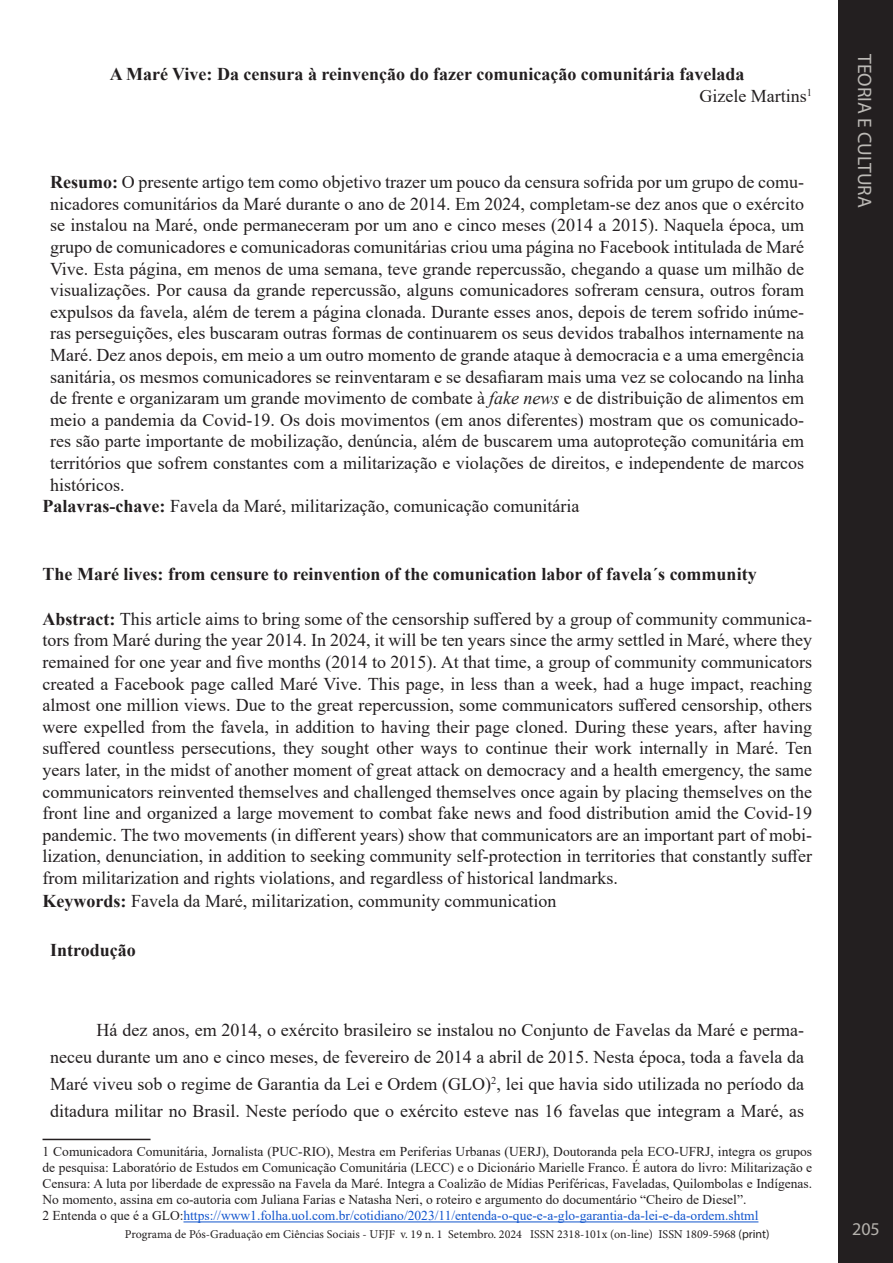
<style>
.page{position:relative;width:893px;height:1263px;background:#fff}
.page>*{position:absolute;margin:0;border:0;box-sizing:border-box;transform-origin:0 0}
.t1{font:19.5px "Myriad Pro";color:#bcbab6}
.t2{font:18px/21.6px "Times New Roman";color:#231f20;text-align:justify}
.Heading_1{font:700 18px "Times New Roman";color:#231f20}
.Heading_2{font:700 18px "Times New Roman";color:#231f20}
.t3{font:18px "Myriad Pro";color:#b5b2ad}
.t4{font:13.5px/16.2px "Times New Roman";color:#231f20;text-align:justify}
.t5{font:13.5px "Times New Roman";color:#1154cc}
.t6{font:12px "Minion Pro";color:#231f20}
.s1{font-weight:700}
.s2{font-style:italic}
.s3{color:#231f20}
.s4{font-family:"Myriad Pro"}
</style>
<div class="page">
<div style="left:839px;top:0;width:54px;height:1263px;background:#231f20"></div>
<hr style="left:43px;top:1139px;width:108px;height:1px;background:#231f20">
<hr style="left:183px;top:1221px;width:575px;height:1px;background:#1154cc">
<p class="Heading_1" style="left:110px;top:61px;width:636px">A Maré Vive: Da censura à reinvenção do fazer comunicação comunitária favelada</p>
<p class="t2" style="left:699px;top:84px;width:114px">Gizele Martins<sup>1</sup></p>
<p class="t2" style="left:50px;top:171px;width:756px"><span class="s1">Resumo:</span> O presente artigo tem como objetivo trazer um pouco da censura sofrida por um grupo de comu&shy;nicadores comunitários da Maré durante o ano de 2014. Em 2024, completam-se dez anos que o exército se instalou na Maré, onde permaneceram por um ano e cinco meses (2014 a 2015). Naquela época, um grupo de comunicadores e comunicadoras comunitárias criou uma página no Facebook intitulada de Maré Vive. Esta página, em menos de uma semana, teve grande repercussão, chegando a quase um milhão de visualizações. Por causa da grande repercussão, alguns comunicadores sofreram censura, outros foram expulsos da favela, além de terem a página clonada. Durante esses anos, depois de terem sofrido inúme&shy;ras perseguições, eles buscaram outras formas de continuarem os seus devidos trabalhos internamente na Maré. Dez anos depois, em meio a um outro momento de grande ataque à democracia e a uma emergência sanitária, os mesmos comunicadores se reinventaram e se desafiaram mais uma vez se colocando na linha de frente e organizaram um grande movimento de combate à <span class="s2">fake news</span> e de distribuição de alimentos em meio a pandemia da Covid-19. Os dois movimentos (em anos diferentes) mostram que os comunicado&shy;res são parte importante de mobilização, denúncia, além de buscarem uma autoproteção comunitária em territórios que sofrem constantes com a militarização e violações de direitos, e independente de marcos históricos.</p>
<p class="t2" style="left:43px;top:495px;width:538px"><span class="s1">Palavras-chave:</span> Favela da Maré, militarização, comunicação comunitária</p>
<p class="Heading_1" style="left:43px;top:561px;width:716px">The Maré lives: from censure to reinvention of the comunication labor of favela´s community</p>
<p class="t2" style="left:43px;top:607px;width:771px"><span class="s1">Abstract:</span> This article aims to bring some of the censorship suffered by a group of community communica&shy;tors from Maré during the year 2014. In 2024, it will be ten years since the army settled in Maré, where they remained for one year and five months (2014 to 2015). At that time, a group of community communicators created a Facebook page called Maré Vive. This page, in less than a week, had a huge impact, reaching almost one million views. Due to the great repercussion, some communicators suffered censorship, others were expelled from the favela, in addition to having their page cloned. During these years, after having suffered countless persecutions, they sought other ways to continue their work internally in Maré. Ten years later, in the midst of another moment of great attack on democracy and a health emergency, the same communicators reinvented themselves and challenged themselves once again by placing themselves on the front line and organized a large movement to combat fake news and food distribution amid the Covid-19 pandemic. The two movements (in different years) show that communicators are an important part of mobi&shy;lization, denunciation, in addition to seeking community self-protection in territories that constantly suffer from militarization and rights violations, and regardless of historical landmarks.</p>
<p class="t2" style="left:43px;top:890px;width:515px"><span class="s1">Keywords:</span> Favela da Maré, militarization, community communication</p>
<p class="Heading_2" style="left:50px;top:937px;width:87px">Introdução</p>
<p class="t2" style="left:50px;top:1015px;width:755px;line-height:27px;text-indent:46px">Há dez anos, em 2014, o exército brasileiro se instalou no Conjunto de Favelas da Maré e perma&shy;neceu durante um ano e cinco meses, de fevereiro de 2014 a abril de 2015. Nesta época, toda a favela da Maré viveu sob o regime de Garantia da Lei e Ordem (GLO)<sup>2</sup>, lei que havia sido utilizada no período da ditadura militar no Brasil. Neste período que o exército esteve nas 16 favelas que integram a Maré, as</p>
<p class="t4" style="left:43px;top:1142px;width:771px">1 Comunicadora Comunitária, Jornalista (PUC-RIO), Mestra em Periferias Urbanas (UERJ), Doutoranda pela ECO-UFRJ, integra os grupos de pesquisa: Laboratório de Estudos em Comunicação Comunitária (LECC) e o Dicionário Marielle Franco. É autora do livro: Militarização e Censura: A luta por liberdade de expressão na Favela da Maré. Integra a Coalizão de Mídias Periféricas, Faveladas, Quilombolas e Indígenas.<br>No momento, assina em co-autoria com Juliana Farias e Natasha Neri, o roteiro e argumento do documentário “Cheiro de Diesel”.</p>
<p class="t5" style="left:43px;top:1206px;width:717px"><span class="s3">2 Entenda o que é a GLO:</span>https://www1.folha.uol.com.br/cotidiano/2023/11/entenda-o-que-e-a-glo-garantia-da-lei-e-da-ordem.shtml</p>
<p class="t6" style="left:125px;top:1226px;width:646px">Programa de Pós-Graduação em Ciências Sociais - UFJF v. 19 n. 1 Setembro. 2024 ISSN 2318-101x (on-line) ISSN 1809-5968 <span class="s4">(print)</span></p>
<p class="t1" style="left:877px;top:54px;width:155px;rotate:90deg">TEORIA E CULTURA</p>
<p class="t3" style="left:852px;top:1218px;width:29px">205</p>
</div>
